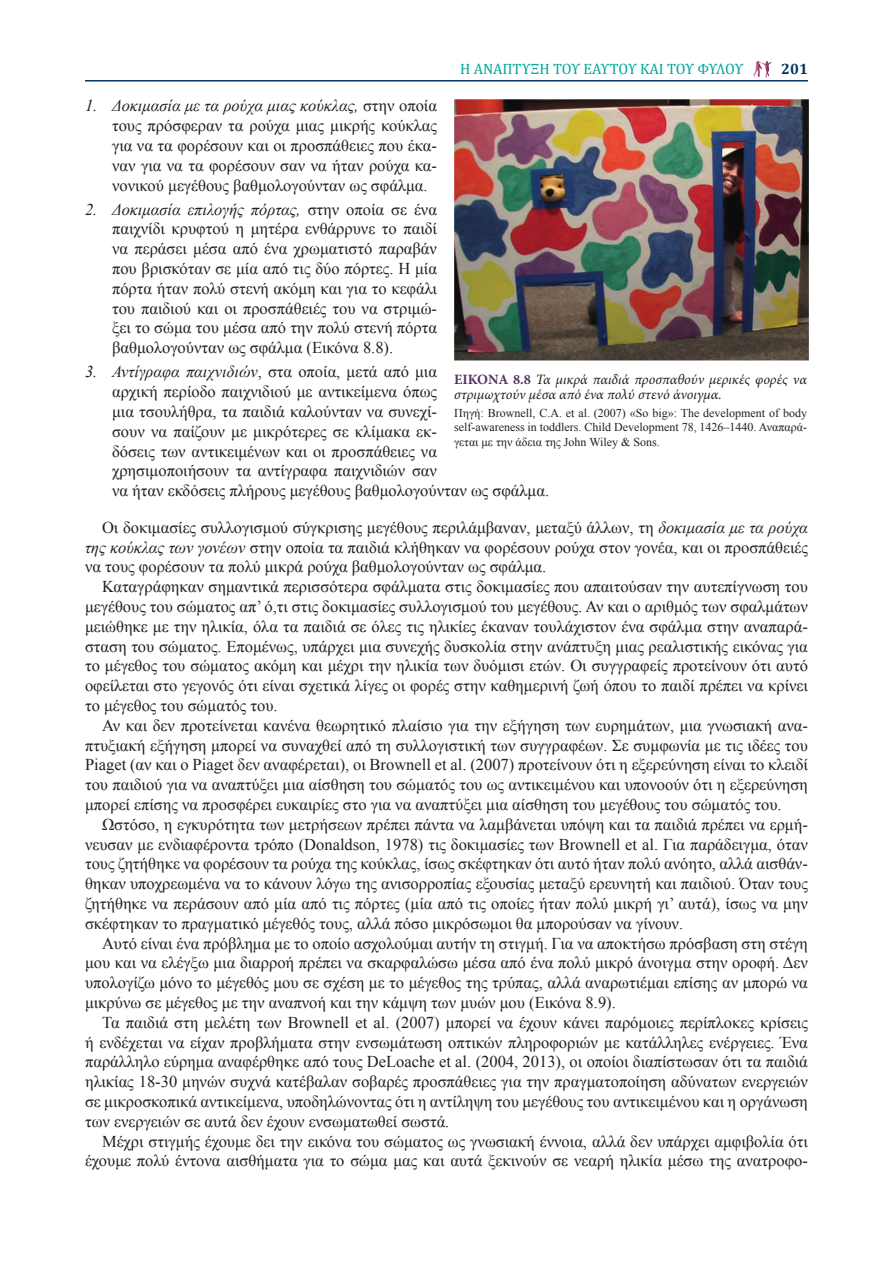
<style>
.page{position:relative;width:893px;height:1263px;background:#fff}
.page>*{position:absolute;margin:0;border:0;box-sizing:border-box;transform-origin:0 0}
.Σώμα_κειμένου{font:16.5px/19.8px "Times New Roman";color:#231f20;text-align:justify}
.t1{font:15px "Cambria";letter-spacing:-.015em;color:#00a699}
.t2{font:700 15px "Cambria";color:#00335d}
.ΛΕΖΑΝΤΑ{font:italic 14.25px/15.8px "Minion Pro";color:#231f20}
.Σώμα_κειμένου-2{font:12px/14.4px "Times New Roman";color:#231f20;text-align:justify}
.s1{font-style:italic}
.s2{font-weight:700;font-style:normal;color:#553162}
</style>
<div class="page">
<svg style="left:753px;top:61px;width:18px;height:16px"></svg>
<hr style="left:85px;top:80px;width:723px;height:2px;background:#00335d">
<img style="left:454px;top:100px;width:354px;height:261px">
<p class="t1" style="left:460px;top:60px;width:285px">Η ΑΝΑΠΤΥΞΗ ΤΟΥ ΕΑΥΤΟΥ ΚΑΙ ΤΟΥ ΦΥΛΟΥ</p>
<p class="t2" style="left:781px;top:58px;width:28px">201</p>
<p class="Σώμα_κειμένου" style="left:112px;top:96px;width:326px;text-indent:-27px"><span class="s1">1. Δοκιμασία με τα ρούχα μιας κούκλας,</span> στην οποία τους πρόσφεραν τα ρούχα μιας μικρής κούκλας για να τα φορέσουν και οι προσπάθειες που έκα&shy;ναν για να τα φορέσουν σαν να ήταν ρούχα κα&shy;νονικού μεγέθους βαθμολογούνταν ως σφάλμα.</p>
<p class="Σώμα_κειμένου" style="left:112px;top:199px;width:326px;text-indent:-27px"><span class="s1">2. Δοκιμασία επιλογής πόρτας,</span> στην οποία σε ένα παιχνίδι κρυφτού η μητέρα ενθάρρυνε το παιδί να περάσει μέσα από ένα χρωματιστό παραβάν που βρισκόταν σε μία από τις δύο πόρτες. Η μία πόρτα ήταν πολύ στενή ακόμη και για το κεφάλι του παιδιού και οι προσπάθειές του να στριμώ&shy;ξει το σώμα του μέσα από την πολύ στενή πόρτα βαθμολογούνταν ως σφάλμα (Εικόνα 8.8).</p>
<p class="Σώμα_κειμένου" style="left:112px;top:362px;width:439px;text-align:left;text-indent:-27px"><span class="s1">3. Αντίγραφα παιχνιδιών</span>, στα οποία, μετά από μια<br>αρχική περίοδο παιχνιδιού με αντικείμενα όπως<br>μια τσουλήθρα, τα παιδιά καλούνταν να συνεχί-<br>σουν να παίζουν με μικρότερες σε κλίμακα εκ-<br>δόσεις των αντικειμένων και οι προσπάθειες να χρησιμοποιήσουν τα αντίγραφα παιχνιδιών σαν<br>να ήταν εκδόσεις πλήρους μεγέθους βαθμολογούνταν ως σφάλμα.</p>
<p class="Σώμα_κειμένου" style="left:85px;top:517px;width:724px;text-indent:17px">Οι δοκιμασίες συλλογισμού σύγκρισης μεγέθους περιλάμβαναν, μεταξύ άλλων, τη <span class="s1">δοκιμασία με τα ρούχα της κούκλας των γονέων</span> στην οποία τα παιδιά κλήθηκαν να φορέσουν ρούχα στον γονέα, και οι προσπάθειές να τους φορέσουν τα πολύ μικρά ρούχα βαθμολογούνταν ως σφάλμα.</p>
<p class="Σώμα_κειμένου" style="left:85px;top:576px;width:724px;text-indent:17px">Καταγράφηκαν σημαντικά περισσότερα σφάλματα στις δοκιμασίες που απαιτούσαν την αυτεπίγνωση του μεγέθους του σώματος απ’ ό,τι στις δοκιμασίες συλλογισμού του μεγέθους. Αν και ο αριθμός των σφαλμάτων μειώθηκε με την ηλικία, όλα τα παιδιά σε όλες τις ηλικίες έκαναν τουλάχιστον ένα σφάλμα στην αναπαρά&shy;σταση του σώματος. Επομένως, υπάρχει μια συνεχής δυσκολία στην ανάπτυξη μιας ρεαλιστικής εικόνας για το μέγεθος του σώματος ακόμη και μέχρι την ηλικία των δυόμισι ετών. Οι συγγραφείς προτείνουν ότι αυτό οφείλεται στο γεγονός ότι είναι σχετικά λίγες οι φορές στην καθημερινή ζωή όπου το παιδί πρέπει να κρίνει το μέγεθος του σώματός του.</p>
<p class="Σώμα_κειμένου" style="left:85px;top:715px;width:724px;text-indent:17px">Αν και δεν προτείνεται κανένα θεωρητικό πλαίσιο για την εξήγηση των ευρημάτων, μια γνωσιακή ανα&shy;πτυξιακή εξήγηση μπορεί να συναχθεί από τη συλλογιστική των συγγραφέων. Σε συμφωνία με τις ιδέες του Piaget (αν και ο Piaget δεν αναφέρεται), οι Brownell et al. (2007) προτείνουν ότι η εξερεύνηση είναι το κλειδί του παιδιού για να αναπτύξει μια αίσθηση του σώματός του ως αντικειμένου και υπονοούν ότι η εξερεύνηση μπορεί επίσης να προσφέρει ευκαιρίες στο για να αναπτύξει μια αίσθηση του μεγέθους του σώματός του.</p>
<p class="Σώμα_κειμένου" style="left:85px;top:814px;width:724px;text-indent:17px">Ωστόσο, η εγκυρότητα των μετρήσεων πρέπει πάντα να λαμβάνεται υπόψη και τα παιδιά πρέπει να ερμή&shy;νευσαν με ενδιαφέροντα τρόπο (Donaldson, 1978) τις δοκιμασίες των Brownell et al. Για παράδειγμα, όταν τους ζητήθηκε να φορέσουν τα ρούχα της κούκλας, ίσως σκέφτηκαν ότι αυτό ήταν πολύ ανόητο, αλλά αισθάν&shy;θηκαν υποχρεωμένα να το κάνουν λόγω της ανισορροπίας εξουσίας μεταξύ ερευνητή και παιδιού. Όταν τους ζητήθηκε να περάσουν από μία από τις πόρτες (μία από τις οποίες ήταν πολύ μικρή γι’ αυτά), ίσως να μην σκέφτηκαν το πραγματικό μέγεθός τους, αλλά πόσο μικρόσωμοι θα μπορούσαν να γίνουν.</p>
<p class="Σώμα_κειμένου" style="left:85px;top:933px;width:724px;text-indent:17px">Αυτό είναι ένα πρόβλημα με το οποίο ασχολούμαι αυτήν τη στιγμή. Για να αποκτήσω πρόσβαση στη στέγη μου και να ελέγξω μια διαρροή πρέπει να σκαρφαλώσω μέσα από ένα πολύ μικρό άνοιγμα στην οροφή. Δεν υπολογίζω μόνο το μέγεθός μου σε σχέση με το μέγεθος της τρύπας, αλλά αναρωτιέμαι επίσης αν μπορώ να μικρύνω σε μέγεθος με την αναπνοή και την κάμψη των μυών μου (Εικόνα 8.9).</p>
<p class="Σώμα_κειμένου" style="left:85px;top:1012px;width:724px;text-indent:17px">Τα παιδιά στη μελέτη των Brownell et al. (2007) μπορεί να έχουν κάνει παρόμοιες περίπλοκες κρίσεις ή ενδέχεται να είχαν προβλήματα στην ενσωμάτωση οπτικών πληροφοριών με κατάλληλες ενέργειες. Ένα παράλληλο εύρημα αναφέρθηκε από τους DeLoache et al. (2004, 2013), οι οποίοι διαπίστωσαν ότι τα παιδιά ηλικίας 18-30 μηνών συχνά κατέβαλαν σοβαρές προσπάθειες για την πραγματοποίηση αδύνατων ενεργειών σε μικροσκοπικά αντικείμενα, υποδηλώνοντας ότι η αντίληψη του μεγέθους του αντικειμένου και η οργάνωση των ενεργειών σε αυτά δεν έχουν ενσωματωθεί σωστά.</p>
<p class="Σώμα_κειμένου" style="left:85px;top:1131px;width:724px;text-align:right">Μέχρι στιγμής έχουμε δει την εικόνα του σώματος ως γνωσιακή έννοια, αλλά δεν υπάρχει αμφιβολία ότι έχουμε πολύ έντονα αισθήματα για το σώμα μας και αυτά ξεκινούν σε νεαρή ηλικία μέσω της ανατροφο-</p>
<p class="ΛΕΖΑΝΤΑ" style="left:454px;top:371px;width:354px"><span class="s2">ΕΙΚΟΝΑ 8.8</span> Τα μικρά παιδιά προσπαθούν μερικές φορές να στριμωχτούν μέσα από ένα πολύ στενό άνοιγμα.</p>
<p class="Σώμα_κειμένου-2" style="left:454px;top:405px;width:354px">Πηγή: Brownell, C.A. et al. (2007) «So big»: The development of body self-awareness in toddlers. Child Development 78, 1426–1440. Αναπαρά&shy;γεται με την άδεια της John Wiley &amp; Sons.</p>
</div>
